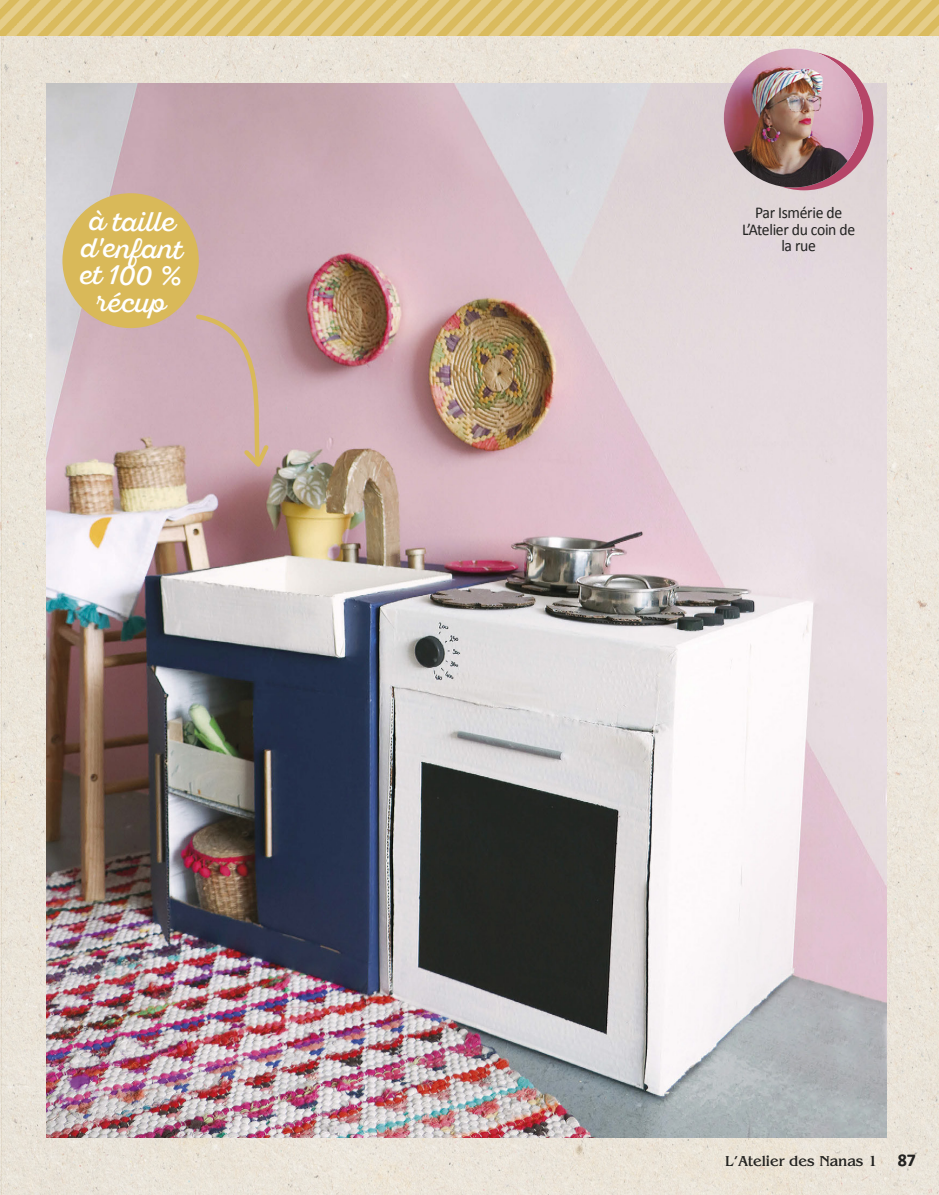
<style>
.page{position:relative;width:939px;height:1195px;background:#fff}
.page>*{position:absolute;margin:0;border:0;box-sizing:border-box;transform-origin:0 0}
.t1{font:27px/27px "Sant Elia Script Alt";color:#fff;text-align:center}
.t2{font:700 18px "Calibri";color:#222221}
.t3{font:16.5px/16.5px "Calibri";letter-spacing:-.02em;color:#222221;text-align:center;scale:.95 1}
.t4{font:15px "Benguiat";color:#222221}
</style>
<div class="page">
<img style="left:0;top:36px;width:939px;height:1158px">
<img style="left:46px;top:83px;width:840px;height:1054px">
<div style="left:735px;top:51px;width:138px;height:139px;background:#b64568;border-radius:50%"></div>
<img style="left:724px;top:49px;width:139px;height:138px;border-radius:69px">
<svg style="left:62px;top:192px;width:210px;height:280px;background:#d1b4a0"></svg>
<img style="left:0;top:0;width:720px;height:36px">
<svg style="left:720px;top:0;width:219px;height:36px;background:#dfc372"></svg>
<svg style="left:0;top:1191px;width:3px;height:4px"></svg>
<svg style="left:936px;top:1191px;width:3px;height:4px"></svg>
<h1 class="t1" style="left:80px;top:207px;width:105px;rotate:1deg">à taille d'enfant et 100 % récup</h1>
<p class="t3" style="left:742px;top:205px;width:121px">Par Ismérie de<br>L’Atelier du coin de la rue</p>
<p class="t4" style="left:725px;top:1152px;width:154px">L’Atelier des Nanas 1</p>
<p class="t2" style="left:898px;top:1148px;width:20px">87</p>
</div>
